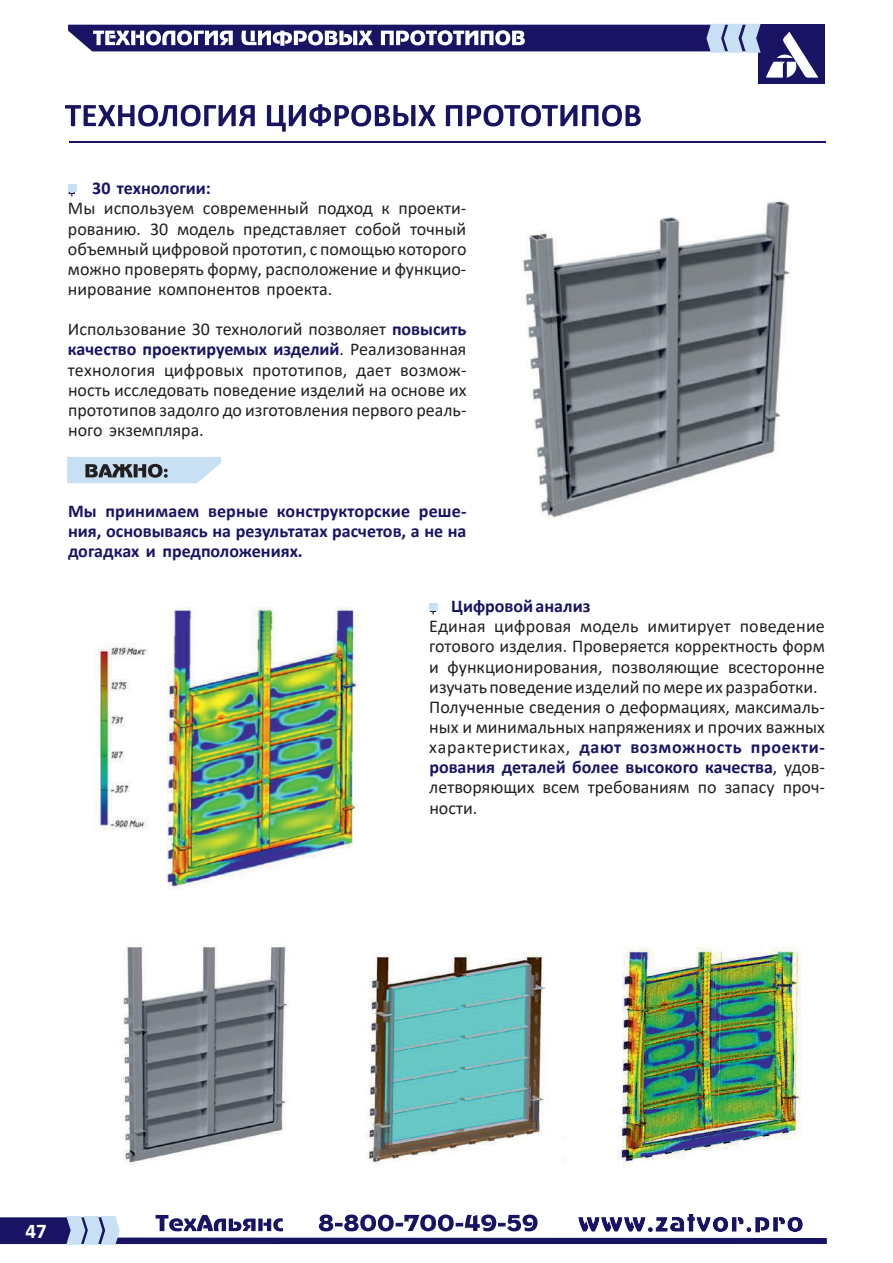
<style>
.page{position:relative;width:893px;height:1263px;background:#fff}
.page>*{position:absolute;margin:0;border:0;box-sizing:border-box;transform-origin:0 0}
.t1{font:700 21px "Calibri";color:#fff}
.t2{font:18px/20.1px "Calibri";color:#231f20}
.t3{font:700 18px/20.1px "Calibri";color:#191364;text-align:justify}
.s1{font-family:"Myriad Pro";font-size:15.3px;color:#191364}
.s2{font-weight:700;color:#191364}
.s3{color:#191364}
.s4{font-family:"Myriad Pro";font-size:15.3px}
</style>
<div class="page">
<svg style="left:65px;top:104px;width:576px;height:28px"></svg>
<hr style="left:69px;top:141px;width:756px;height:1px;background:#191364">
<img style="left:523px;top:201px;width:268px;height:317px">
<svg style="left:67px;top:457px;width:154px;height:26px;background:#aec1d0"></svg>
<img style="left:94px;top:607px;width:267px;height:282px">
<img style="left:123px;top:946px;width:166px;height:186px">
<img style="left:369px;top:953px;width:178px;height:179px">
<img style="left:621px;top:946px;width:181px;height:186px">
<div style="left:68px;top:185px;width:8px;height:7px;background:#c7e0f3"></div>
<div style="left:429px;top:603px;width:8px;height:7px;background:#c7e0f3"></div>
<div style="left:758px;top:25px;width:67px;height:59px;background:#191364"></div>
<svg style="left:68px;top:24px;width:750px;height:54px"></svg>
<svg style="left:0;top:1132px;width:827px;height:113px"></svg>
<p class="t2" style="left:68px;top:178px;width:400px"><span class="s1">џ</span> <span class="s2">30 технологии:<br></span>Мы используем современный подход к проекти&shy;рованию. 30 модель представляет собой точный объемный цифровой прототип, с помощью которого можно проверять форму, расположение и функцио&shy;нирование компонентов проекта.</p>
<p class="t2" style="left:68px;top:319px;width:400px;text-align:justify">Использование 30 технологий позволяет <span class="s2">повысить качество проектируемых изделий</span><span class="s3">.</span> Реализованная технология цифровых прототипов, дает возмож&shy;ность исследовать поведение изделий на основе их прототипов задолго до изготовления первого реаль&shy;ного экземпляра.</p>
<p class="t3" style="left:68px;top:500px;width:400px">Мы принимаем верные конструкторские реше&shy;ния, основываясь на результатах расчетов, а не на догадках и предположениях.</p>
<p class="t2" style="left:429px;top:596px;width:397px"><span class="s4">џ</span> <span class="s2">Цифровой анализ<br></span>Единая цифровая модель имитирует поведение готового изделия. Проверяется корректность форм и функционирования, позволяющие всесторонне изучать поведение изделий по мере их разработки.<br>Полученные сведения о деформациях, максималь&shy;ных и минимальных напряжениях и прочих важных характеристиках, <span class="s2">дают возможность проекти&shy;рования деталей более высокого качества</span>, удов&shy;летворяющих всем требованиям по запасу проч&shy;ности.</p>
<p class="t1" style="left:26px;top:1216px;width:23px">47</p>
</div>
